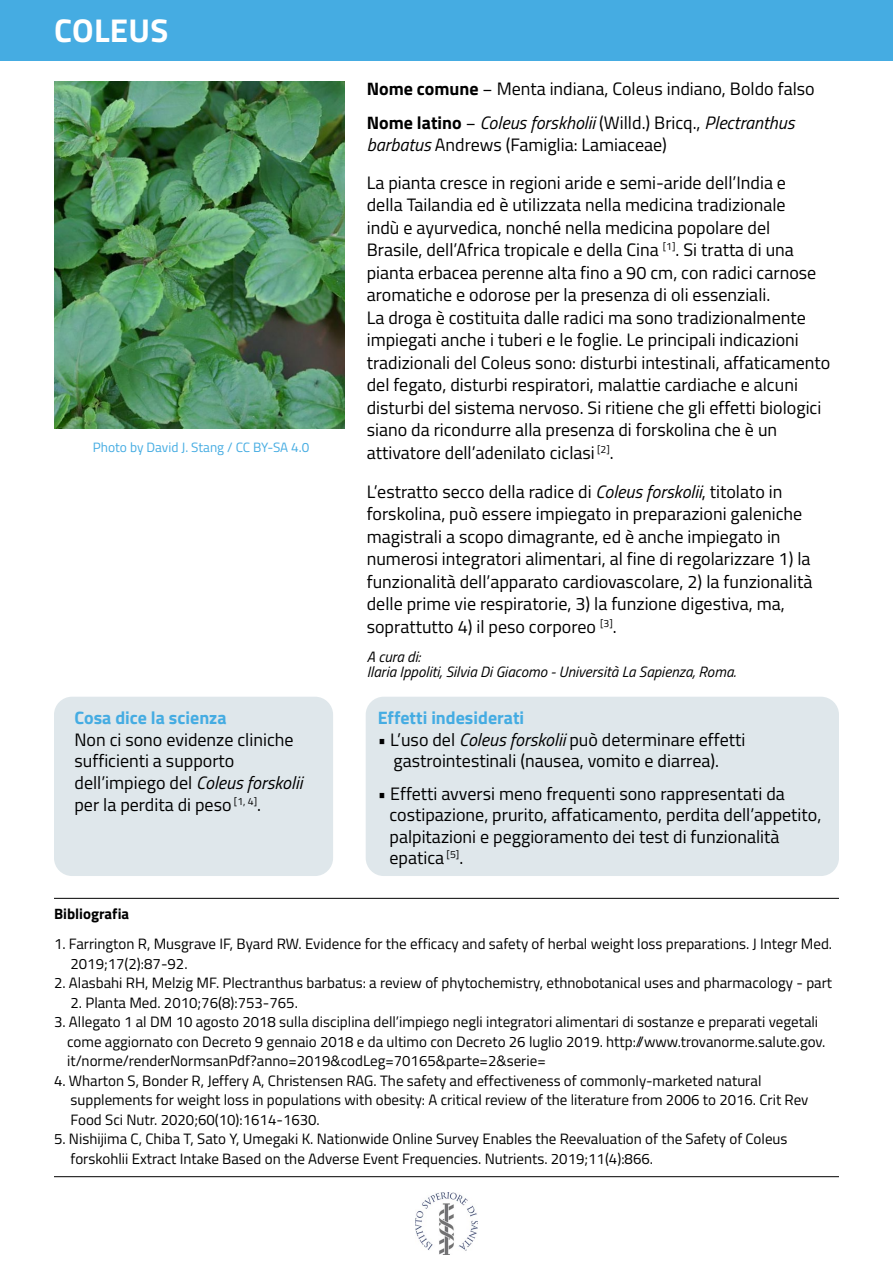
<style>
.page{position:relative;width:893px;height:1263px;background:#fff}
.page>*{position:absolute;margin:0;border:0;box-sizing:border-box;transform-origin:0 0}
.t1{font:700 33px "Titillium";letter-spacing:.01em;color:#fff}
.t2{font:18px/22.5px "Titillium";color:#000}
.t3{font:700 18px "Titillium";color:#45ace2}
.t4{font:15px/19.5px "Titillium";color:#000}
.t5{font:italic 15px/15px "Titillium";color:#000}
.t6{font:700 15px "Titillium";color:#000}
.t7{font:13.5px "Titillium";color:#45ace2}
.s1{font-style:italic}
.s2{font-weight:700}
</style>
<div class="page">
<div style="left:0;top:0;width:893px;height:61px;background:#45ace2"></div>
<img style="left:54px;top:82px;width:290px;height:346px">
<img style="left:415px;top:1193px;width:63px;height:62px">
<div style="left:54px;top:697px;width:279px;height:179px;background:#dfe7eb;border-radius:18px"></div>
<div style="left:366px;top:697px;width:473px;height:179px;background:#dfe7eb;border-radius:18px"></div>
<hr style="left:54px;top:898px;width:785px;height:1px;background:#000">
<hr style="left:54px;top:1176px;width:785px;height:1px;background:#000">
<h1 class="t1" style="left:54px;top:5px;width:116px">COLEUS</h1>
<p class="t7" style="left:93px;top:437px;width:218px">Photo by David J. Stang / CC BY-SA 4.0</p>
<p class="t3" style="left:74px;top:704px;width:154px">Cosa dice la scienza</p>
<p class="t2" style="left:74px;top:728px;width:229px;line-height:21.6px">Non ci sono evidenze cliniche sufficienti a supporto dell’impiego del <span class="s1">Coleus forskolii </span>per la perdita di peso <sup>[1,</sup> <sup>4]</sup>.</p>
<p class="t2" style="left:367px;top:71px;width:449px;line-height:33.6px"><span class="s2">Nome comune</span> − Menta indiana, Coleus indiano, Boldo falso<br><span class="s2">Nome latino</span> − <span class="s1">Coleus forskholii</span> (Willd.) Bricq., <span class="s1">Plectranthus</span></p>
<p class="t2" style="left:367px;top:124px;width:421px;line-height:38.4px"><span class="s1">barbatus</span> Andrews (Famiglia: Lamiaceae)<br>La pianta cresce in regioni aride e semi-aride dell’India e</p>
<p class="t2" style="left:367px;top:193px;width:465px">della Tailandia ed è utilizzata nella medicina tradizionale<br>indù e ayurvedica, nonché nella medicina popolare del Brasile, dell’Africa tropicale e della Cina <sup>[1]</sup>. Si tratta di una pianta erbacea perenne alta fino a 90 cm, con radici carnose aromatiche e odorose per la presenza di oli essenziali.<br>La droga è costituita dalle radici ma sono tradizionalmente impiegati anche i tuberi e le foglie. Le principali indicazioni tradizionali del Coleus sono: disturbi intestinali, affaticamento del fegato, disturbi respiratori, malattie cardiache e alcuni disturbi del sistema nervoso. Si ritiene che gli effetti biologici siano da ricondurre alla presenza di forskolina che è un attivatore dell’adenilato ciclasi <sup>[2]</sup>.</p>
<p class="t2" style="left:367px;top:479px;width:447px">L’estratto secco della radice di <span class="s1">Coleus forskolii</span>, titolato in forskolina, può essere impiegato in preparazioni galeniche magistrali a scopo dimagrante, ed è anche impiegato in numerosi integratori alimentari, al fine di regolarizzare 1) la funzionalità dell’apparato cardiovascolare, 2) la funzionalità delle prime vie respiratorie, 3) la funzione digestiva, ma, soprattutto 4) il peso corporeo <sup>[3]</sup>.</p>
<p class="t5" style="left:367px;top:648px;width:371px">A cura di:<br>Ilaria Ippoliti, Silvia Di Giacomo - Università La Sapienza, Roma.</p>
<p class="t3" style="left:378px;top:704px;width:148px">Effetti indesiderati</p>
<p class="t2" style="left:378px;top:728px;width:369px;line-height:21.6px;text-align:center">• L’uso del <span class="s1">Coleus forskolii</span> può determinare effetti gastrointestinali (nausea, vomito e diarrea).</p>
<p class="t2" style="left:390px;top:781px;width:433px;line-height:21.6px;text-indent:-12px">• Effetti avversi meno frequenti sono rappresentati da costipazione, prurito, affaticamento, perdita dell’appetito, palpitazioni e peggioramento dei test di funzionalità epatica <sup>[5]</sup>.</p>
<p class="t6" style="left:54px;top:902px;width:77px">Bibliografia</p>
<p class="t4" style="left:70px;top:933px;width:763px;text-indent:-16px">1. Farrington R, Musgrave IF, Byard RW. Evidence for the efficacy and safety of herbal weight loss preparations. J Integr Med.<br>2019;17(2):87-92.</p>
<p class="t4" style="left:54px;top:972px;width:780px">2. Alasbahi RH, Melzig MF. Plectranthus barbatus: a review of phytochemistry, ethnobotanical uses and pharmacology - part</p>
<p class="t4" style="left:70px;top:992px;width:229px">2. Planta Med. 2010;76(8):753-765.</p>
<p class="t4" style="left:67px;top:1011px;width:760px;text-indent:-13px">3. Allegato 1 al DM 10 agosto 2018 sulla disciplina dell’impiego negli integratori alimentari di sostanze e preparati vegetali come aggiornato con Decreto 9 gennaio 2018 e da ultimo con Decreto 26 luglio 2019. http://www.trovanorme.salute.gov. it/norme/renderNormsanPdf?anno=2019&amp;codLeg=70165&amp;parte=2&amp;serie=</p>
<p class="t4" style="left:70px;top:1070px;width:739px;text-indent:-16px">4. Wharton S, Bonder R, Jeffery A, Christensen RAG. The safety and effectiveness of commonly-marketed natural supplements for weight loss in populations with obesity: A critical review of the literature from 2006 to 2016. Crit Rev<br>Food Sci Nutr. 2020;60(10):1614-1630.</p>
<p class="t4" style="left:70px;top:1128px;width:718px;text-indent:-16px">5. Nishijima C, Chiba T, Sato Y, Umegaki K. Nationwide Online Survey Enables the Reevaluation of the Safety of Coleus forskohlii Extract Intake Based on the Adverse Event Frequencies. Nutrients. 2019;11(4):866.</p>
</div>
